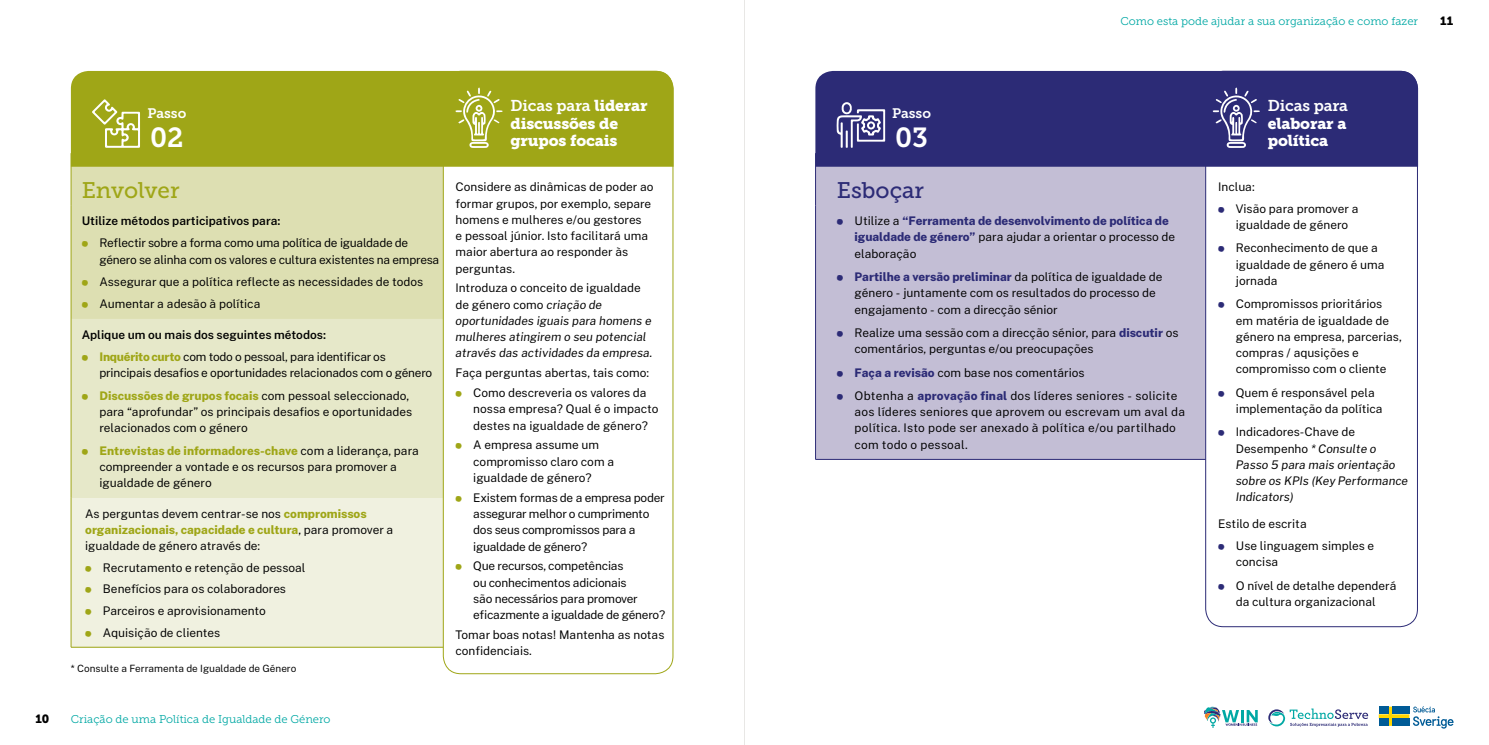
<style>
.page{position:relative;width:1489px;height:745px;background:#fff}
.page>*{position:absolute;margin:0;border:0;box-sizing:border-box;transform-origin:0 0}
.t1{font:27.5px "Museo Slab 700";color:#fff}
.t2{font:22.5px "Museo Slab 500";letter-spacing:-.005em;color:#9fa617}
.t3{font:22.5px "Museo Slab 500";color:#2c2b76}
.t4{font:15.62px/17.5px "Museo Slab 900";letter-spacing:-.01em;color:#fff}
.t5{font:15.62px "Museo Slab 700";letter-spacing:-.01em;color:#fff}
.t6{font:13.75px "Museo Slab 700";color:#fff}
.t7{font:11.88px/16.2px "Public Sans";color:#000}
.t8{font:11.88px/16.2px "Public Sans";letter-spacing:-.02em;color:#000}
.t9{font:italic 11.88px/16.2px "Public Sans";color:#000}
.t10{font:11.88px/16.2px "Public Sans";letter-spacing:.02em;color:#000}
.t11{font:800 11.88px/16.2px "Public Sans";color:#2c2b76}
.t12{font:600 11.88px/22.2px "Public Sans";color:#000}
.t13{font:11.88px "Museo Slab 900";color:#000}
.t14{font:11.25px "Museo Slab 300";color:#00a8a4}
.t15{font:10px "Public Sans";color:#000}
.s1{font-weight:600}
.s2{font-family:"Kosmik Glyphs";color:#9fa617}
.s3{font-family:"Kosmik Glyphs";font-weight:400;color:#9fa617}
.s4{font-weight:800;color:#9fa617}
.s5{font-weight:400}
.s6{font-family:"Museo Slab 900"}
.s7{font-style:normal}
.s8{font-family:"Kosmik Glyphs";font-weight:400}
.s9{font-weight:400;color:#000}
.s10{font-family:"Kosmik Glyphs";color:#2c2b76}
.s11{font-weight:800;color:#2c2b76}
.s12{font-family:"Kosmik Glyphs";font-style:normal;color:#2c2b76}
</style>
<div class="page">
<svg style="left:1204px;top:706px;width:53px;height:21px"></svg>
<svg style="left:1378px;top:706px;width:75px;height:22px"></svg>
<div style="left:1378px;top:706px;width:10px;height:7px;background:#005b96"></div>
<div style="left:1391px;top:706px;width:18px;height:7px;background:#005b96"></div>
<div style="left:1378px;top:717px;width:10px;height:8px;background:#005b96"></div>
<div style="left:1391px;top:717px;width:18px;height:8px;background:#005b96"></div>
<svg style="left:1268px;top:708px;width:99px;height:18px"></svg>
<div style="left:72px;top:167px;width:371px;height:152px;background:#dddfb2"></div>
<div style="left:71px;top:319px;width:389px;height:178px;background:#e6e8c9"></div>
<div style="left:71px;top:497px;width:389px;height:149px;background:#f0f1e0"></div>
<hr style="left:71px;top:153px;width:1px;height:52px;background:#9fa617">
<hr style="left:71px;top:205px;width:1px;height:114px;background:#9fa617">
<hr style="left:71px;top:319px;width:1px;height:178px;background:#9fa617">
<hr style="left:71px;top:497px;width:1px;height:149px;background:#9fa617">
<hr style="left:71px;top:646px;width:390px;height:1px;background:#9fa617">
<div style="left:443px;top:71px;width:230px;height:602px;background:#fff;border-radius:18px"></div>
<div style="left:71px;top:71px;width:602px;height:96px;background:#9fa617"></div>
<svg style="left:455px;top:88px;width:47px;height:61px;background:#b3b848"></svg>
<svg style="left:92px;top:99px;width:48px;height:49px"></svg>
<div style="left:816px;top:167px;width:389px;height:292px;background:#c3bed5"></div>
<hr style="left:815px;top:153px;width:1px;height:52px;background:#2c2b76">
<hr style="left:815px;top:205px;width:1px;height:254px;background:#2c2b76">
<hr style="left:815px;top:459px;width:420px;height:1px;background:#2c2b76">
<div style="left:815px;top:71px;width:602px;height:96px;background:#2c2b76"></div>
<svg style="left:1212px;top:88px;width:47px;height:61px;background:#585792"></svg>
<svg style="left:836px;top:102px;width:49px;height:46px"></svg>
<hr style="left:744px;top:0;width:1px;height:744px;background:#e8e7e5">
<p class="t6" style="left:147px;top:106px;width:40px">Passo</p>
<h1 class="t1" style="left:150px;top:122px;width:35px">02</h1>
<h2 class="t2" style="left:82px;top:178px;width:99px">Envolver</h2>
<p class="t8" style="left:82px;top:209px;width:328px;line-height:22.2px"><span class="s1">Utilize métodos participativos para:<br></span><span class="s2">v</span> Reflectir sobre a forma como uma política de igualdade de</p>
<p class="t7" style="left:82px;top:248px;width:359px;line-height:22.2px;text-indent:18px">género se alinha com os valores e cultura existentes na empresa <span class="s2">v</span> Assegurar que a política reflecte as necessidades de todos<br><span class="s2">v</span> Aumentar a adesão à política</p>
<p class="t12" style="left:82px;top:323px;width:306px">Aplique um ou mais dos seguintes métodos:<br><span class="s3">v</span> <span class="s4">Inquérito curto</span> <span class="s5">com todo o pessoal, para identificar os</span></p>
<p class="t8" style="left:82px;top:361px;width:352px;line-height:22.2px;text-indent:18px">principais desafios e oportunidades relacionados com o género <span class="s2">v</span> <span class="s4">Discussões de grupos focais</span> com pessoal seleccionado,</p>
<p class="t7" style="left:99px;top:403px;width:314px">para “aprofundar” os principais desafios e oportunidades relacionados com o género</p>
<p class="t7" style="left:99px;top:441px;width:321px;text-indent:-18px"><span class="s2">v</span> <span class="s4">Entrevistas de informadores-chave</span> com a liderança, para compreender a vontade e os recursos para promover a igualdade de género</p>
<p class="t7" style="left:85px;top:504px;width:309px">As perguntas devem centrar-se nos <span class="s4">compromissos organizacionais, capacidade e cultura</span>, para promover a igualdade de género através de:</p>
<p class="t7" style="left:85px;top:556px;width:222px;line-height:21.6px"><span class="s2">v</span> Recrutamento e retenção de pessoal <span class="s2">v</span> Benefícios para os colaboradores<br><span class="s2">v</span> Parceiros e aprovisionamento<br><span class="s2">v</span> Aquisição de clientes</p>
<p class="t15" style="left:71px;top:661px;width:227px">* Consulte a Ferramenta de Igualdade de Género</p>
<p class="t13" style="left:35px;top:711px;width:15px">10</p>
<p class="t14" style="left:71px;top:712px;width:261px">Criação de uma Política de Igualdade de Género</p>
<h3 class="t5" style="left:510px;top:97px;width:139px">Dicas para <span class="s6">liderar</span></h3>
<h3 class="t4" style="left:510px;top:115px;width:109px">discussões de grupos focais</h3>
<p class="t7" style="left:455px;top:178px;width:199px">Considere as dinâmicas de poder ao formar grupos, por exemplo, separe homens e mulheres e/ou gestores<br>e pessoal júnior. Isto facilitará uma maior abertura ao responder às perguntas.</p>
<p class="t9" style="left:455px;top:279px;width:198px"><span class="s7">Introduza o conceito de igualdade de género como</span> criação de oportunidades iguais para homens e mulheres atingirem o seu potencial através das actividades da empresa.</p>
<p class="t7" style="left:455px;top:362px;width:195px;line-height:19.8px">Faça perguntas abertas, tais como: <span class="s2">v</span> Como descreveria os valores da</p>
<p class="t7" style="left:473px;top:400px;width:187px">nossa empresa? Qual é o impacto destes na igualdade de género?</p>
<p class="t7" style="left:473px;top:436px;width:142px;text-indent:-18px"><span class="s2">v</span> A empresa assume um compromisso claro com a igualdade de género?</p>
<p class="t8" style="left:473px;top:489px;width:193px;text-indent:-18px"><span class="s2">v</span> Existem formas de a empresa poder assegurar melhor o cumprimento dos seus compromissos para a igualdade de género?</p>
<p class="t8" style="left:473px;top:557px;width:193px;text-indent:-18px"><span class="s2">v</span> Que recursos, competências<br>ou conhecimentos adicionais<br>são necessários para promover eficazmente a igualdade de género?</p>
<p class="t7" style="left:455px;top:626px;width:210px">Tomar boas notas! Mantenha as notas confidenciais.</p>
<p class="t14" style="left:1120px;top:15px;width:299px">Como esta pode ajudar a sua organização e como fazer</p>
<p class="t13" style="left:1439px;top:14px;width:14px">11</p>
<p class="t6" style="left:892px;top:106px;width:40px">Passo</p>
<h1 class="t1" style="left:895px;top:122px;width:35px">03</h1>
<h2 class="t3" style="left:836px;top:178px;width:89px">Esboçar</h2>
<p class="t11" style="left:854px;top:212px;width:322px;text-indent:-18px"><span class="s8">v</span> <span class="s9">Utilize a</span> “Ferramenta de desenvolvimento de política de igualdade de género” <span class="s9">para ajudar a orientar o processo de elaboração</span></p>
<p class="t7" style="left:854px;top:268px;width:309px;text-indent:-18px"><span class="s10">v</span> <span class="s11">Partilhe a versão preliminar</span> da política de igualdade de género - juntamente com os resultados do processo de engajamento - com a direcção sénior</p>
<p class="t7" style="left:854px;top:324px;width:325px;text-indent:-18px"><span class="s10">v</span> Realize uma sessão com a direcção sénior, para <span class="s11">discutir</span> os comentários, perguntas e/ou preocupações</p>
<p class="t7" style="left:836px;top:360px;width:342px;line-height:23.4px"><span class="s10">v</span> <span class="s11">Faça a revisão</span> com base nos comentários<br><span class="s10">v</span> Obtenha a <span class="s11">aprovação final</span> dos líderes seniores - solicite</p>
<p class="t10" style="left:854px;top:403px;width:332px">aos líderes seniores que aprovem ou escrevam um aval da política. Isto pode ser anexado à política e/ou partilhado com todo o pessoal.</p>
<h3 class="t5" style="left:1267px;top:97px;width:82px">Dicas para</h3>
<h3 class="t4" style="left:1267px;top:115px;width:80px">elaborar a política</h3>
<p class="t7" style="left:1217px;top:176px;width:142px;line-height:21.6px">Inclua:<br><span class="s10">v</span> Visão para promover a</p>
<p class="t7" style="left:1217px;top:213px;width:161px;line-height:23.4px;text-indent:18px">igualdade de género<br><span class="s10">v</span> Reconhecimento de que a</p>
<p class="t7" style="left:1235px;top:256px;width:150px">igualdade de género é uma jornada</p>
<p class="t7" style="left:1235px;top:295px;width:168px;text-indent:-18px"><span class="s10">v</span> Compromissos prioritários em matéria de igualdade de género na empresa, parcerias, compras / aqusições e compromisso com o cliente</p>
<p class="t7" style="left:1235px;top:384px;width:148px;text-indent:-18px"><span class="s10">v</span> Quem é responsável pela implementação da política</p>
<p class="t9" style="left:1235px;top:423px;width:174px;text-indent:-18px"><span class="s12">v</span> <span class="s7">Indicadores-Chave de<br>Desempenho</span> * Consulte o<br>Passo 5 para mais orientação sobre os KPIs (Key Performance<br>Indicators)</p>
<p class="t7" style="left:1217px;top:512px;width:158px;line-height:21.6px">Estilo de escrita<br><span class="s10">v</span> Use linguagem simples e</p>
<p class="t7" style="left:1217px;top:549px;width:180px;line-height:23.4px;text-indent:18px">concisa<br><span class="s10">v</span> O nível de detalhe dependerá</p>
<p class="t7" style="left:1235px;top:593px;width:141px">da cultura organizacional</p>
</div>
